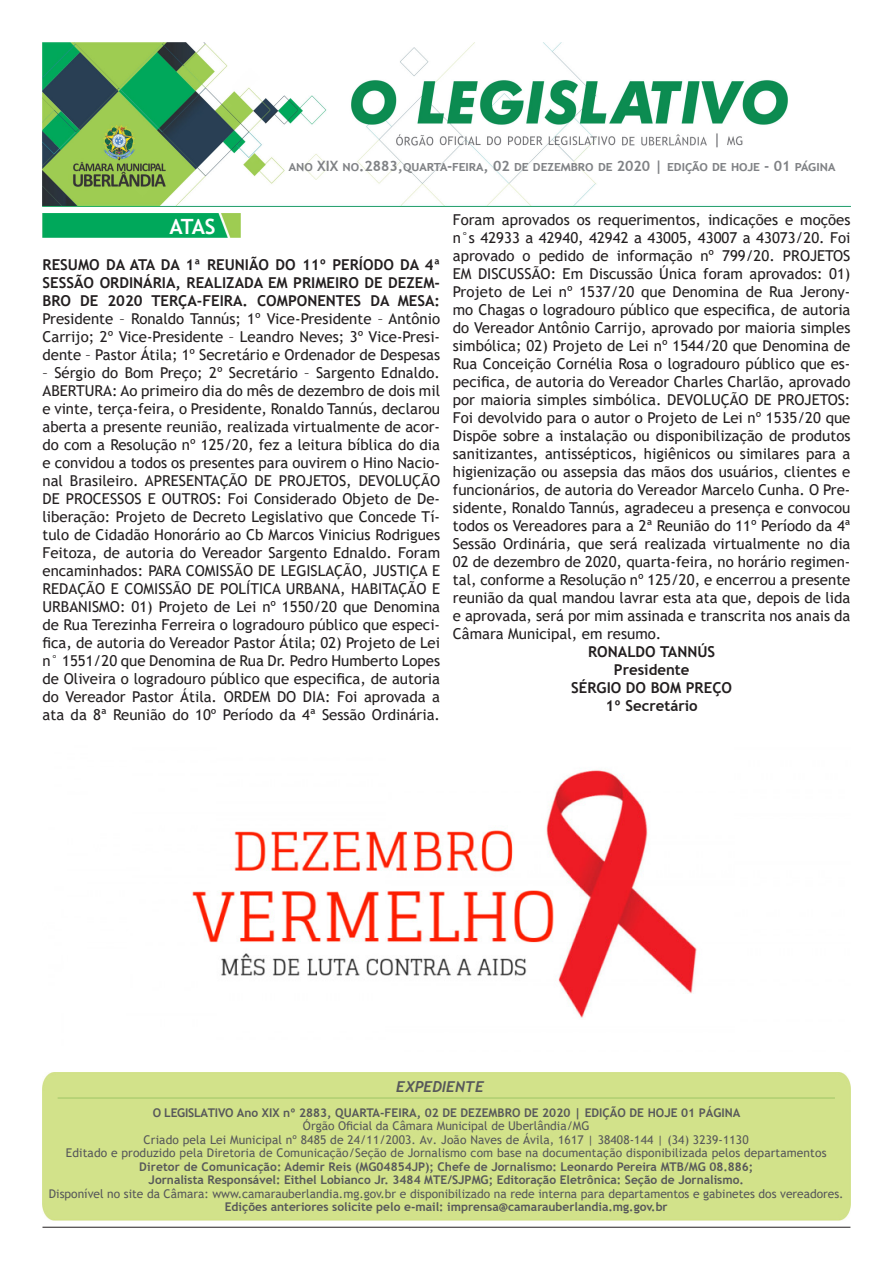
<style>
.page{position:relative;width:893px;height:1263px;background:#fff}
.page>*{position:absolute;margin:0;border:0;box-sizing:border-box;transform-origin:0 0}
.t1{font:700 21px "Trebuchet MS";color:#fff}
.t2{font:15px/18px "Trebuchet MS";color:#231f20;text-align:justify}
.t3{font:700 15px "Trebuchet MS";color:#231f20}
.t4{font:italic 700 15px "Trebuchet";color:#57585a}
.t5{font:700 14.25px "Trebuchet MS";color:#808285}
.t6{font:12px/13.5px "Trebuchet MS";letter-spacing:.01em;color:#57585a;text-align:center}
.t7{font:700 12px "Trebuchet MS";color:#57585a}
.s1{font-weight:700}
</style>
<div class="page">
<img style="left:43px;top:43px;width:807px;height:163px">
<hr style="left:42px;top:1227px;width:808px;height:1px;background:#231f20">
<img style="left:43px;top:214px;width:197px;height:24px">
<hr style="left:58px;top:1098px;width:777px;height:1px;background:#9ec566">
<img style="left:192px;top:770px;width:505px;height:248px">
<p class="t5" style="left:289px;top:157px;width:548px">ano XIX no.2883,quarta-feira, 02 de dezembro de 2020 | edição de hoje - 01 página</p>
<p class="t1" style="left:110px;top:213px;width:107px">PORTARIAS</p>
<p class="t1" style="left:169px;top:213px;width:26px">AT</p>
<p class="t2" style="left:43px;top:256px;width:399px"><span class="s1">RESUMO DA ATA DA 1ª REUNIÃO DO 11º PERÍODO DA 4ª SESSÃO ORDINÁRIA, REALIZADA EM PRIMEIRO DE DEZEM-BRO DE 2020 TERÇA-FEIRA. COMPONENTES DA MESA:<br></span>Presidente – Ronaldo Tannús; 1º Vice-Presidente – Antônio Carrijo; 2º Vice-Presidente – Leandro Neves; 3º Vice-Presi&shy;dente – Pastor Átila; 1º Secretário e Ordenador de Despesas</p>
<p class="t2" style="left:43px;top:364px;width:399px">– Sérgio do Bom Preço; 2º Secretário – Sargento Ednaldo.<br>ABERTURA: Ao primeiro dia do mês de dezembro de dois mil e vinte, terça-feira, o Presidente, Ronaldo Tannús, declarou aberta a presente reunião, realizada virtualmente de acor&shy;do com a Resolução nº 125/20, fez a leitura bíblica do dia e convidou a todos os presentes para ouvirem o Hino Nacio&shy;nal Brasileiro. APRESENTAÇÃO DE PROJETOS, DEVOLUÇÃO DE PROCESSOS E OUTROS: Foi Considerado Objeto de De&shy;liberação: Projeto de Decreto Legislativo que Concede Tí&shy;tulo de Cidadão Honorário ao Cb Marcos Vinicius Rodrigues Feitoza, de autoria do Vereador Sargento Ednaldo. Foram encaminhados: PARA COMISSÃO DE LEGISLAÇÃO, JUSTIÇA E REDAÇÃO E COMISSÃO DE POLÍTICA URBANA, HABITAÇÃO E URBANISMO: 01) Projeto de Lei nº 1550/20 que Denomina de Rua Terezinha Ferreira o logradouro público que especi&shy;fica, de autoria do Vereador Pastor Átila; 02) Projeto de Lei n° 1551/20 que Denomina de Rua Dr. Pedro Humberto Lopes de Oliveira o logradouro público que especifica, de autoria do Vereador Pastor Átila. ORDEM DO DIA: Foi aprovada a ata da 8ª Reunião do 10º Período da 4ª Sessão Ordinária.</p>
<p class="t2" style="left:453px;top:210px;width:399px">Foram aprovados os requerimentos, indicações e moções n°s 42933 a 42940, 42942 a 43005, 43007 a 43073/20. Foi aprovado o pedido de informação nº 799/20. PROJETOS EM DISCUSSÃO: Em Discussão Única foram aprovados: 01)<br>Projeto de Lei nº 1537/20 que Denomina de Rua Jerony&shy;mo Chagas o logradouro público que especifica, de autoria do Vereador Antônio Carrijo, aprovado por maioria simples simbólica; 02) Projeto de Lei nº 1544/20 que Denomina de Rua Conceição Cornélia Rosa o logradouro público que es&shy;pecifica, de autoria do Vereador Charles Charlão, aprovado por maioria simples simbólica. DEVOLUÇÃO DE PROJETOS:<br>Foi devolvido para o autor o Projeto de Lei nº 1535/20 que Dispõe sobre a instalação ou disponibilização de produtos sanitizantes, antissépticos, higiênicos ou similares para a higienização ou assepsia das mãos dos usuários, clientes e funcionários, de autoria do Vereador Marcelo Cunha. O Pre&shy;sidente, Ronaldo Tannús, agradeceu a presença e convocou todos os Vereadores para a 2ª Reunião do 11º Período da 4ª Sessão Ordinária, que será realizada virtualmente no dia 02 de dezembro de 2020, quarta-feira, no horário regimen&shy;tal, conforme a Resolução nº 125/20, e encerrou a presente reunião da qual mandou lavrar esta ata que, depois de lida e aprovada, será por mim assinada e transcrita nos anais da Câmara Municipal, em resumo.</p>
<p class="t3" style="left:588px;top:642px;width:129px">RONALDO TANNÚS</p>
<p class="t3" style="left:614px;top:660px;width:77px">Presidente</p>
<p class="t3" style="left:571px;top:678px;width:162px">SÉRGIO DO BOM PREÇO</p>
<p class="t3" style="left:606px;top:696px;width:94px">1º Secretário</p>
<p class="t4" style="left:396px;top:1077px;width:90px">EXPEDIENTE</p>
<p class="t7" style="left:153px;top:1105px;width:589px">O LEGISLATIVO Ano XIX nº 2883, QUARTA-FEIRA, 02 DE DEZEMBRO DE 2020 | EDIÇÃO DE HOJE 01 PÁGINA</p>
<p class="t6" style="left:303px;top:1119px;width:288px">Órgão Oficial da Câmara Municipal de Uberlândia/MG</p>
<p class="t6" style="left:144px;top:1133px;width:606px">Criado pela Lei Municipal nº 8485 de 24/11/2003. Av. João Naves de Ávila, 1617 | 38408-144 | (34) 3239-1130</p>
<p class="t6" style="left:66px;top:1146px;width:762px">Editado e produzido pela Diretoria de Comunicação/Seção de Jornalismo com base na documentação disponibilizada pelos departamentos</p>
<p class="t7" style="left:139px;top:1159px;width:616px">Diretor de Comunicação: Ademir Reis (MG04854JP); Chefe de Jornalismo: Leonardo Pereira MTB/MG 08.886;</p>
<p class="t7" style="left:149px;top:1173px;width:597px">Jornalista Responsável: Eithel Lobianco Jr. 3484 MTE/SJPMG; Editoração Eletrônica: Seção de Jornalismo.</p>
<p class="t6" style="left:49px;top:1187px;width:796px">Disponível no site da Câmara: www.camarauberlandia.mg.gov.br e disponibilizado na rede interna para departamentos e gabinetes dos vereadores.<br><span class="s1">Edições anteriores solicite pelo e-mail: imprensa@camarauberlandia.mg.gov.br</span></p>
</div>
